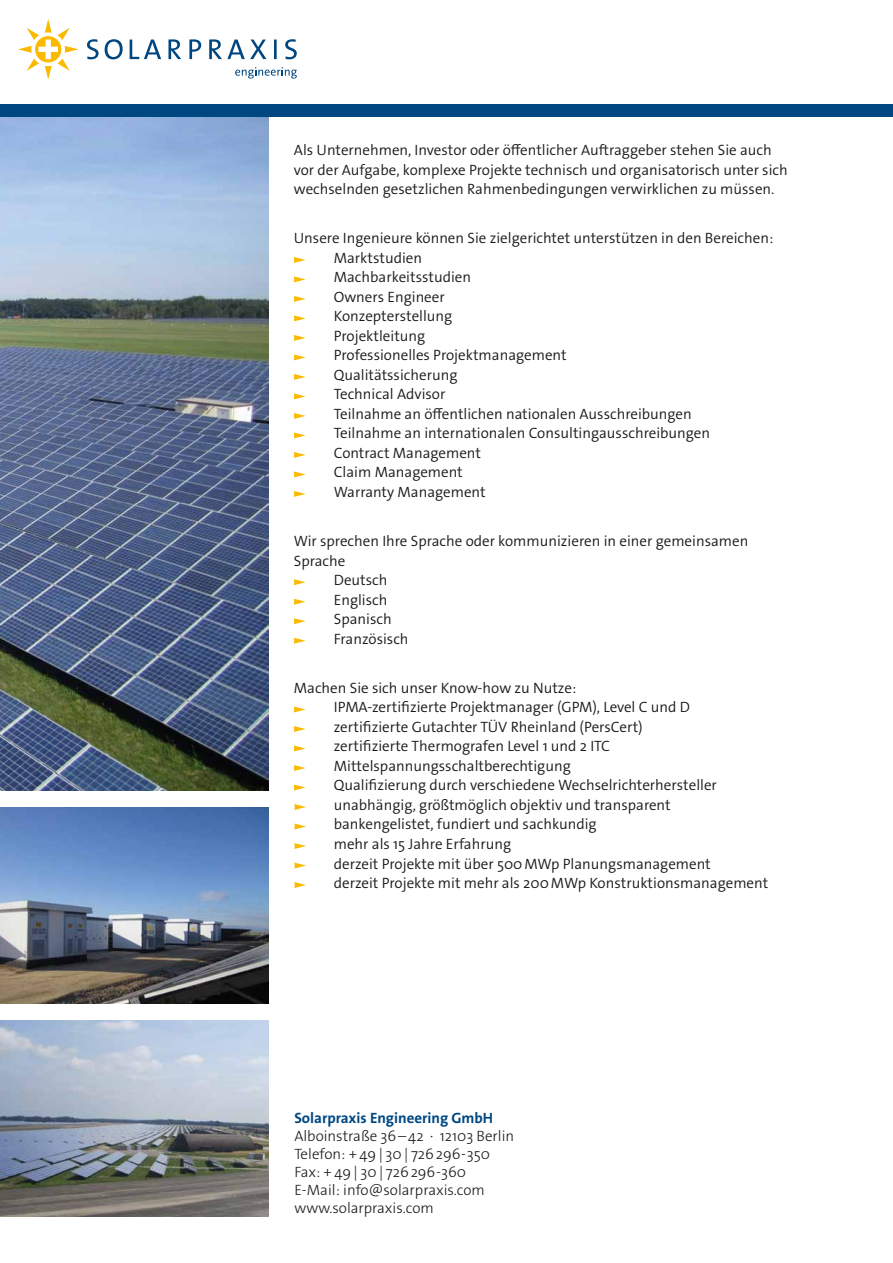
<style>
.page{position:relative;width:893px;height:1263px;background:#fff}
.page>*{position:absolute;margin:0;border:0;box-sizing:border-box;transform-origin:0 0}
.t1{font:300 15px/19.5px "The Sans Os F";color:#1a1a18}
.t2{font:300 15px/18px "The Sans Os F";color:#1a1a18}
.t3{font:700 15px "The Sans Os F";color:#004782}
</style>
<div class="page">
<img style="left:0;top:808px;width:269px;height:195px">
<div style="left:0;top:105px;width:893px;height:12px;background:#004782"></div>
<svg style="left:294px;top:257px;width:12px;height:6px"></svg>
<svg style="left:294px;top:276px;width:12px;height:6px"></svg>
<svg style="left:294px;top:296px;width:12px;height:6px"></svg>
<svg style="left:294px;top:315px;width:12px;height:6px"></svg>
<svg style="left:294px;top:335px;width:12px;height:6px"></svg>
<svg style="left:294px;top:354px;width:12px;height:6px"></svg>
<svg style="left:294px;top:374px;width:12px;height:6px"></svg>
<svg style="left:294px;top:393px;width:12px;height:6px"></svg>
<svg style="left:294px;top:413px;width:12px;height:6px"></svg>
<svg style="left:294px;top:432px;width:12px;height:6px"></svg>
<svg style="left:294px;top:452px;width:12px;height:6px"></svg>
<svg style="left:294px;top:471px;width:12px;height:6px"></svg>
<svg style="left:294px;top:491px;width:12px;height:6px"></svg>
<svg style="left:294px;top:579px;width:12px;height:6px"></svg>
<svg style="left:294px;top:599px;width:12px;height:6px"></svg>
<svg style="left:294px;top:618px;width:12px;height:6px"></svg>
<svg style="left:294px;top:638px;width:12px;height:6px"></svg>
<svg style="left:294px;top:706px;width:12px;height:6px"></svg>
<svg style="left:294px;top:726px;width:12px;height:6px"></svg>
<svg style="left:294px;top:745px;width:12px;height:6px"></svg>
<svg style="left:294px;top:765px;width:12px;height:6px"></svg>
<svg style="left:294px;top:784px;width:12px;height:6px"></svg>
<svg style="left:294px;top:804px;width:12px;height:6px"></svg>
<svg style="left:294px;top:823px;width:12px;height:6px"></svg>
<svg style="left:294px;top:843px;width:12px;height:6px"></svg>
<svg style="left:294px;top:862px;width:12px;height:6px"></svg>
<svg style="left:294px;top:882px;width:12px;height:6px"></svg>
<img style="left:0;top:117px;width:268px;height:674px">
<svg style="left:18px;top:19px;width:61px;height:61px"></svg>
<svg style="left:87px;top:39px;width:210px;height:20px"></svg>
<svg style="left:235px;top:67px;width:62px;height:12px"></svg>
<img style="left:0;top:1020px;width:269px;height:196px">
<p class="t1" style="left:294px;top:140px;width:495px">Als Unternehmen, Investor oder öffentlicher Auftraggeber stehen Sie auch vor der Aufgabe, komplexe Projekte technisch und organisatorisch unter sich wechselnden gesetzlichen Rahmenbedingungen verwirklichen zu müssen.</p>
<p class="t1" style="left:334px;top:229px;width:441px;text-indent:-40px">Unsere Ingenieure können Sie zielgerichtet unterstützen in den Bereichen:<br>Marktstudien<br>Machbarkeitsstudien<br>Owners Engineer<br>Konzepterstellung<br>Projektleitung<br>Professionelles Projektmanagement<br>Qualitätssicherung<br>Technical Advisor<br>Teilnahme an öffentlichen nationalen Ausschreibungen<br>Teilnahme an internationalen Consultingausschreibungen<br>Contract Management<br>Claim Management<br>Warranty Management</p>
<p class="t1" style="left:294px;top:531px;width:456px">Wir sprechen Ihre Sprache oder kommunizieren in einer gemeinsamen</p>
<p class="t1" style="left:294px;top:551px;width:53px">Sprache</p>
<p class="t1" style="left:334px;top:570px;width:55px">Deutsch</p>
<p class="t1" style="left:334px;top:590px;width:55px">Englisch</p>
<p class="t1" style="left:334px;top:609px;width:59px">Spanisch</p>
<p class="t1" style="left:334px;top:629px;width:76px">Französisch</p>
<p class="t1" style="left:334px;top:678px;width:436px;text-indent:-40px">Machen Sie sich unser Know-how zu Nutze:<br>IPMA-zertifizierte Projektmanager (GPM), Level C und D zertifizierte Gutachter TÜV Rheinland (PersCert)<br>zertifizierte Thermografen Level 1 und 2 ITC Mittelspannungsschaltberechtigung<br>Qualifizierung durch verschiedene Wechselrichterhersteller unabhängig, größtmöglich objektiv und transparent bankengelistet, fundiert und sachkundig<br>mehr als 15 Jahre Erfahrung<br>derzeit Projekte mit über 500MWp Planungsmanagement<br>derzeit Projekte mit mehr als 200MWp Konstruktionsmanagement</p>
<p class="t3" style="left:294px;top:1108px;width:200px">Solarpraxis Engineering GmbH</p>
<p class="t2" style="left:294px;top:1127px;width:221px">Alboinstraße 36–42 · 12103 Berlin<br>Telefon: + 49 | 30 | 726296-350<br>Fax: + 49 | 30 | 726296-360<br>E-Mail: info@solarpraxis.com www.solarpraxis.com</p>
</div>
